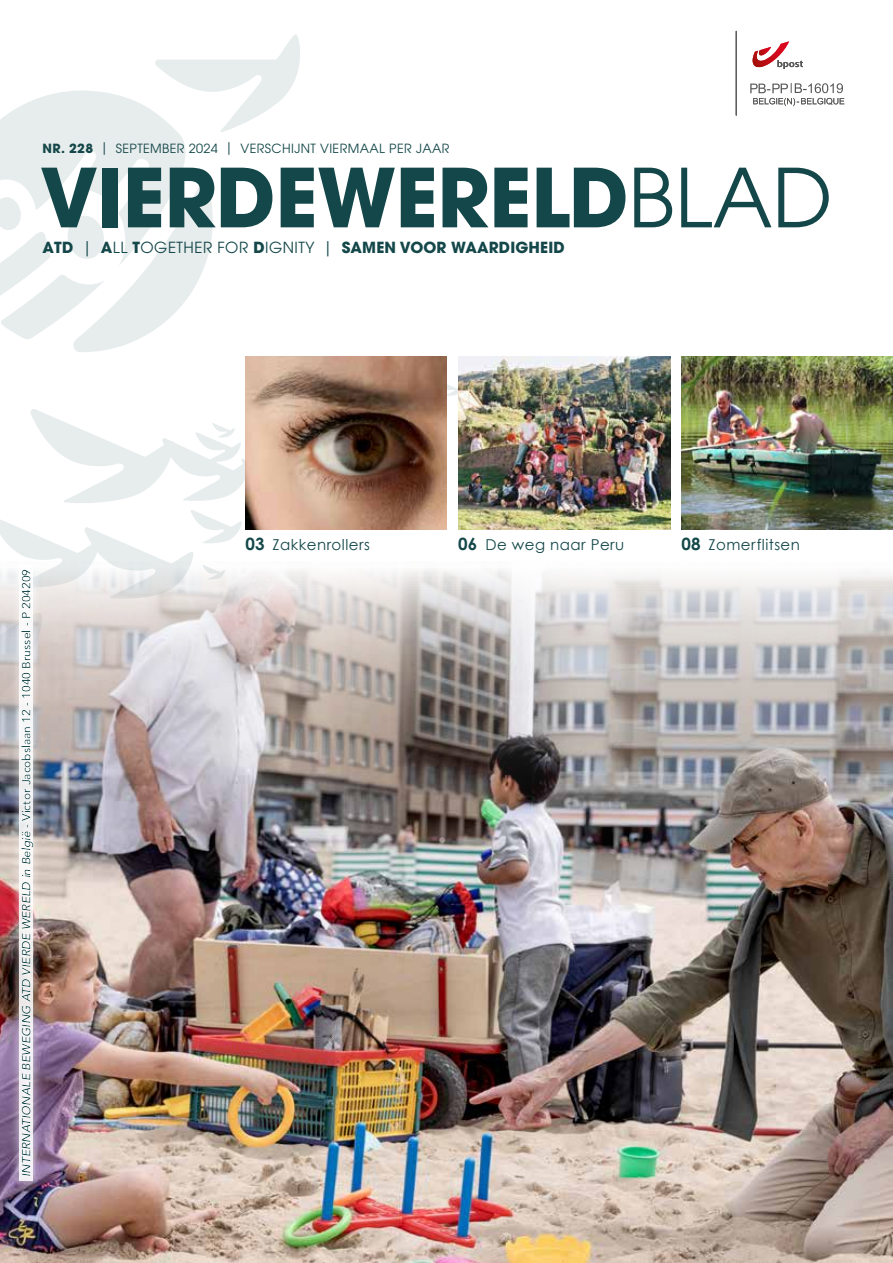
<style>
.page{position:relative;width:893px;height:1263px;background:#fff}
.page>*{position:absolute;margin:0;border:0;box-sizing:border-box;transform-origin:0 0}
.t1{font:700 80.7px "ITC Avant Garde Pro";letter-spacing:-.01em;color:#144749}
.t2{font:700 15.3px "ITC Avant Garde Pro";letter-spacing:.01em;color:#144749}
.t3{font:15px "Century Gothic";letter-spacing:.03em;color:#144749}
.t4{font:12.6px "ITC Avant Garde Pro";letter-spacing:.03em;color:#144749}
.t5{font:italic 500 12px "Avenir LT Std";letter-spacing:-.01em;color:#144749}
.s1{font-weight:700}
.s2{font-weight:400}
.s3{font-style:normal}
.s4{font-weight:700;font-size:16.95px}
</style>
<div class="page">
<svg style="left:0;top:359px;width:478px;height:202px"></svg>
<img style="left:0;top:561px;width:893px;height:702px">
<div style="left:9px;top:555px;width:33px;height:635px;background:#fff;opacity:.75"></div>
<svg style="left:17px;top:565px;width:20px;height:615px;background:#aea0a9"></svg>
<div style="left:18px;top:555px;width:17px;height:625px;background:#fff;opacity:.75"></div>
<img style="left:458px;top:356px;width:213px;height:173px">
<hr style="left:736px;top:31px;width:1px;height:84px;background:#575756">
<svg style="left:753px;top:41px;width:50px;height:28px"></svg>
<svg style="left:750px;top:83px;width:94px;height:23px"></svg>
<img style="left:681px;top:356px;width:212px;height:173px">
<img style="left:245px;top:356px;width:201px;height:173px">
<svg style="left:0;top:34px;width:300px;height:318px"></svg>
<p class="t4" style="left:43px;top:140px;width:408px"><span class="s1">NR. 228</span> | SEPTEMBER 2024 | VERSCHIJNT VIERMAAL PER JAAR</p>
<h1 class="t1" style="left:40px;top:144px;width:794px">VIERDEWERELD<span class="s2">BLAD</span></h1>
<p class="t2" style="left:43px;top:237px;width:524px">ATD <span class="s2">|</span> A<span class="s2">LL</span> T<span class="s2">OGETHER FOR</span> D<span class="s2">IGNITY |</span> SAMEN VOOR WAARDIGHEID</p>
<p class="t5" style="left:19px;top:1177px;width:610px;rotate:-90deg">INTERNATIONALE BEWEGING ATD VIERDE WERELD in België <span class="s3">- Victor Jacobslaan 12 - 1040 Brussel - P 204209</span></p>
<p class="t3" style="left:245px;top:535px;width:126px"><span class="s4">03</span> Zakkenrollers</p>
<p class="t3" style="left:458px;top:535px;width:168px"><span class="s4">06</span> De weg naar Peru</p>
<p class="t3" style="left:681px;top:535px;width:120px"><span class="s4">08</span> Zomerflitsen</p>
</div>
